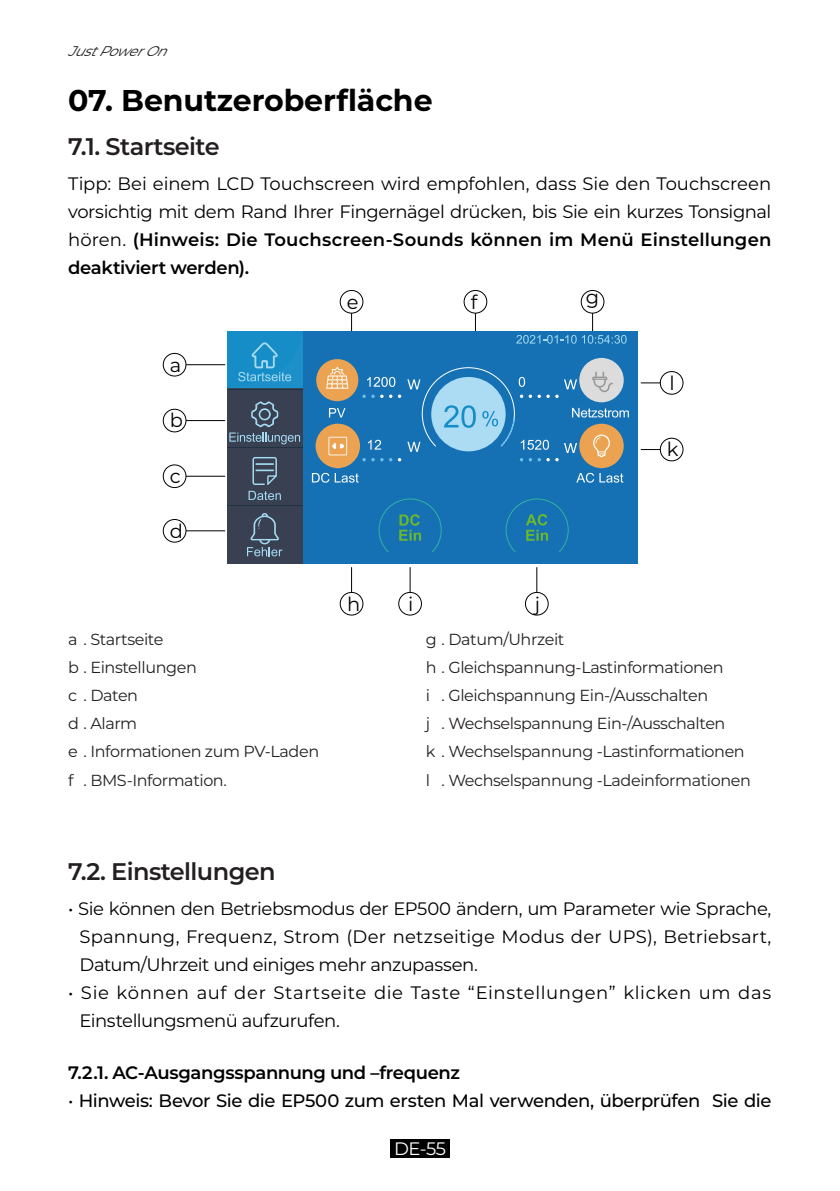
<style>
.page{position:relative;width:840px;height:1191px;background:#fff}
.page>*{position:absolute;margin:0;border:0;box-sizing:border-box;transform-origin:0 0}
.t1{font:700 30px "Montserrat";letter-spacing:-.005em;color:#000}
.t2{font:600 24px "Montserrat";letter-spacing:-.025em;color:#231f20}
.t3{font:19.4px "Montserrat";color:#000}
.t4{font:18px/28px "Montserrat";letter-spacing:-.02em;color:#000;text-align:justify}
.t5{font:18px/28px "Montserrat";letter-spacing:.03em;color:#000}
.t6{font:500 18px "Montserrat";letter-spacing:-.025em;color:#000}
.t7{font:600 18px "Montserrat";letter-spacing:-.025em;color:#000}
.t8{font:18px "Montserrat";color:#fff}
.t9{font:16px/28px "Montserrat";letter-spacing:-.025em;color:#231f20}
.t10{font:italic 14px "Montserrat";color:#231f20}
.s1{font-weight:600}
.s2{font-weight:400}
</style>
<div class="page">
<div style="left:390px;top:1139px;width:59px;height:18px;background:#000"></div>
<div style="left:340px;top:290px;width:23px;height:23px;border:1px solid #000;border-radius:50%"></div>
<svg style="left:351px;top:313px;width:1px;height:18px"></svg>
<div style="left:463px;top:290px;width:24px;height:23px;border:1px solid #000;border-radius:50%"></div>
<svg style="left:475px;top:313px;width:1px;height:18px"></svg>
<div style="left:580px;top:290px;width:24px;height:23px;border:1px solid #000;border-radius:50%"></div>
<div style="left:659px;top:438px;width:24px;height:23px;border:1px solid #000;border-radius:50%"></div>
<svg style="left:640px;top:449px;width:20px;height:1px"></svg>
<div style="left:659px;top:371px;width:24px;height:23px;border:1px solid #000;border-radius:50%"></div>
<svg style="left:640px;top:382px;width:20px;height:1px"></svg>
<div style="left:340px;top:592px;width:23px;height:23px;border:1px solid #000;border-radius:50%"></div>
<svg style="left:351px;top:567px;width:1px;height:25px"></svg>
<div style="left:398px;top:592px;width:23px;height:23px;border:1px solid #000;border-radius:50%"></div>
<svg style="left:409px;top:567px;width:1px;height:25px"></svg>
<div style="left:525px;top:592px;width:23px;height:23px;border:1px solid #000;border-radius:50%"></div>
<svg style="left:536px;top:567px;width:1px;height:25px"></svg>
<div style="left:163px;top:353px;width:23px;height:23px;border:1px solid #000;border-radius:50%"></div>
<hr style="left:186px;top:364px;width:39px;height:1px;background:#000">
<div style="left:163px;top:409px;width:23px;height:23px;border:1px solid #000;border-radius:50%"></div>
<hr style="left:186px;top:420px;width:39px;height:1px;background:#000">
<div style="left:163px;top:464px;width:23px;height:24px;border:1px solid #000;border-radius:50%"></div>
<hr style="left:186px;top:476px;width:39px;height:1px;background:#000">
<div style="left:163px;top:519px;width:23px;height:23px;border:1px solid #000;border-radius:50%"></div>
<hr style="left:186px;top:530px;width:39px;height:1px;background:#000">
<div style="left:227px;top:331px;width:410px;height:233px;background:#1571b4"></div>
<div style="left:227px;top:447px;width:75px;height:58px;background:#384052"></div>
<div style="left:227px;top:389px;width:75px;height:58px;background:#384052"></div>
<svg style="left:252px;top:457px;width:25px;height:28px"></svg>
<svg style="left:227px;top:331px;width:75px;height:58px"></svg>
<hr style="left:227px;top:447px;width:75px;height:1px;background:#213241">
<hr style="left:227px;top:389px;width:75px;height:1px;background:#213241">
<svg style="left:229px;top:401px;width:71px;height:43px"></svg>
<svg style="left:248px;top:491px;width:33px;height:9px"></svg>
<svg style="left:576px;top:473px;width:47px;height:9px"></svg>
<svg style="left:312px;top:473px;width:46px;height:9px"></svg>
<svg style="left:329px;top:408px;width:16px;height:9px"></svg>
<svg style="left:572px;top:408px;width:56px;height:9px"></svg>
<div style="left:316px;top:359px;width:42px;height:42px;background:#eba352;border-radius:50%"></div>
<svg style="left:326px;top:366px;width:23px;height:23px"></svg>
<svg style="left:555px;top:443px;width:21px;height:18px"></svg>
<svg style="left:519px;top:458px;width:21px;height:3px"></svg>
<svg style="left:555px;top:379px;width:21px;height:19px"></svg>
<svg style="left:389px;top:394px;width:12px;height:4px"></svg>
<svg style="left:389px;top:458px;width:12px;height:3px"></svg>
<svg style="left:367px;top:377px;width:28px;height:10px"></svg>
<svg style="left:368px;top:440px;width:13px;height:9px"></svg>
<svg style="left:407px;top:367px;width:142px;height:85px"></svg>
<svg style="left:581px;top:358px;width:42px;height:44px"></svg>
<div style="left:579px;top:358px;width:44px;height:44px;background:#dcdcdc;border-radius:50%"></div>
<svg style="left:592px;top:371px;width:20px;height:21px"></svg>
<svg style="left:516px;top:313px;width:110px;height:31px"></svg>
<div style="left:227px;top:505px;width:75px;height:59px;background:#384052"></div>
<hr style="left:227px;top:505px;width:75px;height:1px;background:#213241">
<svg style="left:247px;top:513px;width:35px;height:43px"></svg>
<div style="left:315px;top:424px;width:45px;height:44px;background:#eba352;border-radius:50%"></div>
<svg style="left:328px;top:436px;width:20px;height:19px"></svg>
<svg style="left:581px;top:424px;width:42px;height:44px"></svg>
<div style="left:579px;top:424px;width:44px;height:44px;background:#eba352;border-radius:50%"></div>
<svg style="left:593px;top:434px;width:17px;height:23px"></svg>
<svg style="left:505px;top:498px;width:64px;height:54px"></svg>
<svg style="left:378px;top:498px;width:63px;height:54px"></svg>
<p class="t10" style="left:67px;top:41px;width:110px">JustPowerOn</p>
<h1 class="t1" style="left:68px;top:78px;width:366px">07. Benutzeroberfläche</h1>
<h2 class="t2" style="left:68px;top:130px;width:153px">7.1. Startseite</h2>
<p class="t4" style="left:68px;top:169px;width:704px">Tipp: Bei einem LCD Touchscreen wird empfohlen, dass Sie den Touchscreen vorsichtig mit dem Rand Ihrer Fingernägel drücken, bis Sie ein kurzes Tonsignal hören. <span class="s1">(Hinweis: Die Touchscreen-Sounds können im Menü Einstellungen deaktiviert werden).</span></p>
<p class="t3" style="left:346px;top:288px;width:13px">e</p>
<p class="t3" style="left:470px;top:288px;width:8px">f</p>
<p class="t3" style="left:585px;top:284px;width:15px">g</p>
<p class="t3" style="left:170px;top:351px;width:13px">a</p>
<p class="t3" style="left:170px;top:407px;width:15px">b</p>
<p class="t3" style="left:170px;top:463px;width:12px">c</p>
<p class="t3" style="left:170px;top:517px;width:15px">d</p>
<p class="t3" style="left:347px;top:590px;width:15px">h</p>
<p class="t3" style="left:408px;top:590px;width:7px">i</p>
<p class="t3" style="left:534px;top:590px;width:7px">j</p>
<p class="t3" style="left:669px;top:369px;width:7px">l</p>
<p class="t3" style="left:666px;top:436px;width:13px">k</p>
<p class="t9" style="left:68px;top:625px;width:252px">a . Startseite<br>b . Einstellungen<br>c . Daten<br>d . Alarm<br>e . Informationen zum PV-Laden f</p>
<p class="t9" style="left:425px;top:625px;width:320px">g . Datum/Uhrzeit<br>h . Gleichspannung-Lastinformationen<br>i<br>j<br>k . Wechselspannung -Lastinformationen l</p>
<p class="t9" style="left:441px;top:681px;width:285px">. Gleichspannung Ein-/Ausschalten<br>. Wechselspannung Ein-/Ausschalten</p>
<p class="t9" style="left:83px;top:765px;width:145px">. BMS-Information.</p>
<p class="t9" style="left:441px;top:765px;width:311px">. Wechselspannung -Ladeinformationen</p>
<h2 class="t2" style="left:68px;top:854px;width:209px">7.2. Einstellungen</h2>
<p class="t4" style="left:79px;top:893px;width:693px;text-indent:-11px">• Sie können den Betriebsmodus der EP500 ändern, um Parameter wie Sprache, Spannung, Frequenz, Strom (Der netzseitige Modus der UPS), Betriebsart, Datum/Uhrzeit und einiges mehr anzupassen.</p>
<p class="t5" style="left:79px;top:977px;width:693px;text-indent:-11px">• Sie können auf der Startseite die Taste “Einstellungen” klicken um das<br>Einstellungsmenü aufzurufen.</p>
<p class="t7" style="left:68px;top:1059px;width:393px">7.2.1. AC-Ausgangsspannung und –frequenz</p>
<p class="t6" style="left:68px;top:1087px;width:704px"><span class="s2">•</span> Hinweis: Bevor Sie die EP500 zum ersten Mal verwenden, überprüfen Sie die</p>
<p class="t8" style="left:394px;top:1135px;width:53px">DE-55</p>
</div>
